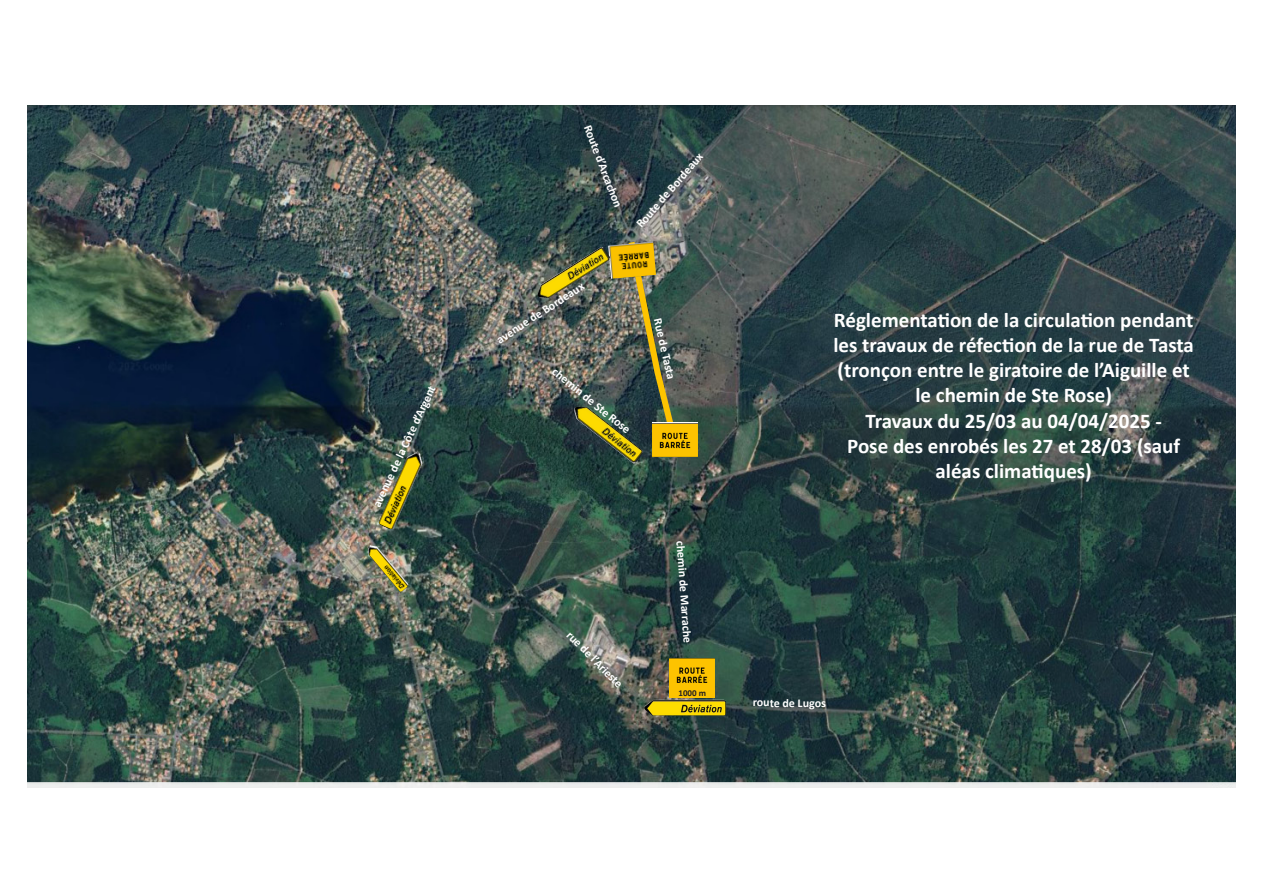
<style>
.page{position:relative;width:1263px;height:893px;background:#fff}
.page>*{position:absolute;margin:0;border:0;box-sizing:border-box;transform-origin:0 0}
.t1{font:700 21px/25.2px "Calibri";color:#fff;text-align:center}
.t2{font:700 12px "Calibri";color:#fff}
.t3{font:700 9px "Calibri";color:#231f20}
</style>
<div class="page">
<img style="left:27px;top:105px;width:1209px;height:683px">
<img style="left:624px;top:235px;width:56px;height:227px">
<img style="left:652px;top:423px;width:46px;height:33px">
<img style="left:670px;top:658px;width:45px;height:30px">
<img style="left:608px;top:242px;width:48px;height:37px">
<div style="left:670px;top:688px;width:45px;height:9px;background:#fdc300"></div>
<img style="left:574px;top:407px;width:69px;height:57px">
<img style="left:537px;top:247px;width:73px;height:51px">
<img style="left:644px;top:700px;width:82px;height:15px">
<img style="left:368px;top:545px;width:40px;height:47px">
<img style="left:379px;top:452px;width:43px;height:77px">
<p class="t2" style="left:368px;top:503px;width:134px;rotate:-65deg">avenue de la Côte d’Argent</p>
<p class="t2" style="left:595px;top:123px;width:88px;rotate:69deg">Route d’Arcachon</p>
<p class="t2" style="left:632px;top:220px;width:97px;rotate:-49deg">Route de Bordeaux</p>
<p class="t2" style="left:493px;top:333px;width:103px;rotate:-33deg">avenue de Bordeaux</p>
<p class="t2" style="left:559px;top:363px;width:98px;rotate:39deg">chemin de Ste Rose</p>
<p class="t2" style="left:666px;top:316px;width:64px;rotate:77deg">Rue de Tasta</p>
<p class="t2" style="left:574px;top:627px;width:76px;rotate:45deg">rue de l’Arieste</p>
<p class="t2" style="left:689px;top:540px;width:104px;rotate:86deg">chemin de Marrache</p>
<p class="t3" style="left:678px;top:687px;width:29px">1000 m</p>
<p class="t1" style="left:833px;top:307px;width:362px">Réglementation de la circulation pendant les travaux de réfection de la rue de Tasta (tronçon entre le giratoire de l’Aiguille et le chemin de Ste Rose)</p>
<p class="t1" style="left:865px;top:408px;width:298px">Travaux du 25/03 au 04/04/2025 -</p>
<p class="t1" style="left:847px;top:433px;width:335px">Pose des enrobés les 27 et 28/03 (sauf aléas climatiques)</p>
<p class="t2" style="left:753px;top:694px;width:75px;rotate:1deg">route de Lugos</p>
</div>
